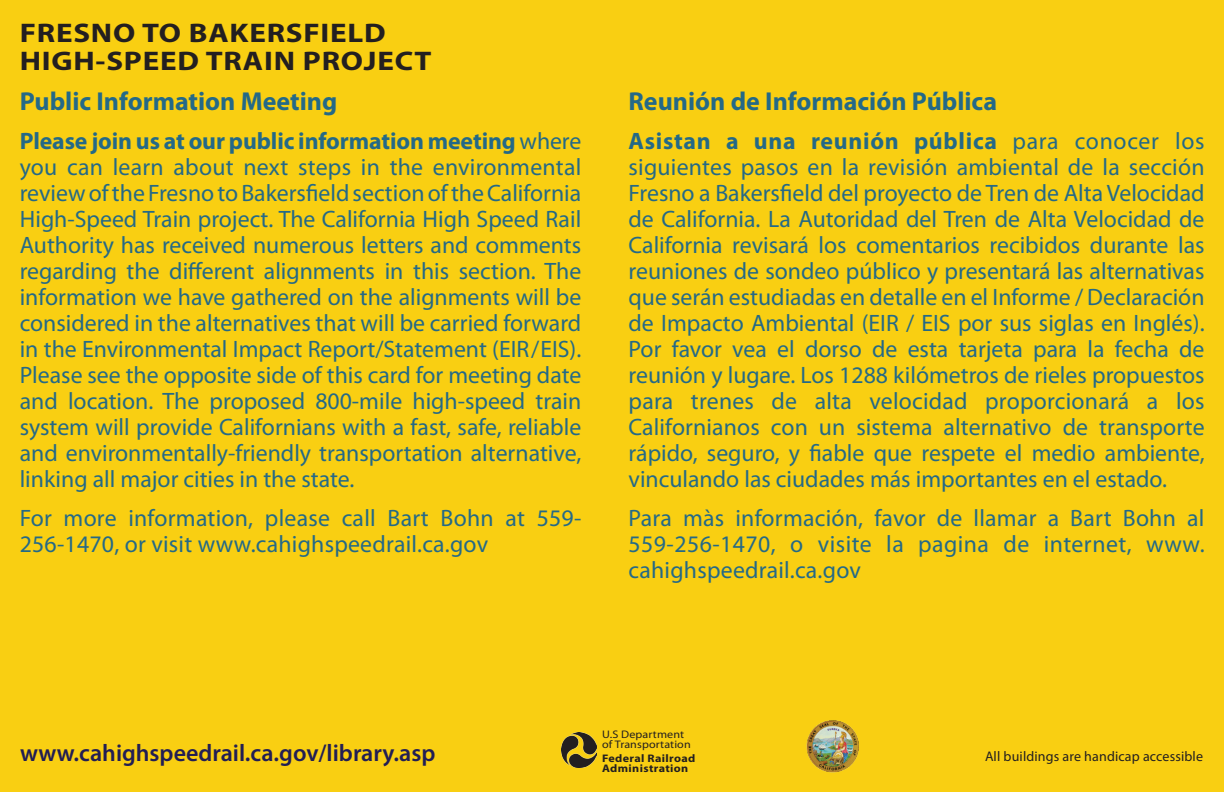
<style>
.page{position:relative;width:1224px;height:792px;background:#f9cf12}
.page>*{position:absolute;margin:0;border:0;box-sizing:border-box;transform-origin:0 0}
.t1{font:700 27px/28px "Myriad Pro";letter-spacing:.025em;color:#231f20;scale:1.15 1}
.t2{font:700 26px "Myriad Pro";color:#246987}
.t3{font:600 24px "Myriad Pro";color:#221e54}
.t4{font:23.8px/26px "Myriad Pro";letter-spacing:.01em;color:#246987;text-align:justify}
.t5{font:14px "Myriad Pro";letter-spacing:.01em;color:#231f20}
.t6{font:11px/10px "Myriad Pro";letter-spacing:.01em;color:#231f20;scale:1.1 1}
.t7{font:700 11px/10px "Myriad Pro";letter-spacing:.03em;color:#231f20;scale:1.1 1}
.s1{font-weight:700}
</style>
<div class="page">
<img style="left:561px;top:732px;width:36px;height:36px">
<img style="left:806px;top:720px;width:53px;height:53px">
<p class="t1" style="left:20px;top:18px;width:360px">FRESNO TO BAKERSFIELD<br>HIGH-SPEED TRAIN PROJECT</p>
<p class="t2" style="left:20px;top:84px;width:319px">Public Information Meeting</p>
<p class="t4" style="left:20px;top:128px;width:563px"><span class="s1">Please join us at our public information meeting</span> where you can learn about next steps in the environmental review of the Fresno to Bakersfield section of the California High-Speed Train project. The California High Speed Rail Authority has received numerous letters and comments regarding the different alignments in this section. The information we have gathered on the alignments will be considered in the alternatives that will be carried forward in the Environmental Impact Report/Statement (EIR/EIS).<br>Please see the opposite side of this card for meeting date and location. The proposed 800-mile high-speed train system will provide Californians with a fast, safe, reliable and environmentally-friendly transportation alternative, linking all major cities in the state.</p>
<p class="t4" style="left:20px;top:505px;width:563px">For more information, please call Bart Bohn at 559-<br>256-1470, or visit www.cahighspeedrail.ca.gov</p>
<p class="t2" style="left:629px;top:84px;width:370px">Reunión de Información Pública</p>
<p class="t4" style="left:629px;top:127px;width:578px"><span class="s1">Asistan a una reunión pública</span> para conocer los siguientes pasos en la revisión ambiental de la sección Fresno a Bakersfield del proyecto de Tren de Alta Velocidad de California. La Autoridad del Tren de Alta Velocidad de California revisará los comentarios recibidos durante las reuniones de sondeo público y presentará las alternativas que serán estudiadas en detalle en el Informe / Declaración de Impacto Ambiental (EIR / EIS por sus siglas en Inglés).<br>Por favor vea el dorso de esta tarjeta para la fecha de reunión y lugare. Los 1288 kilómetros de rieles propuestos para trenes de alta velocidad proporcionará a los Californianos con un sistema alternativo de transporte rápido, seguro, y fiable que respete el medio ambiente, vinculando las ciudades más importantes en el estado.</p>
<p class="t4" style="left:629px;top:505px;width:578px">Para màs información, favor de llamar a Bart Bohn al 559-256-1470, o visite la pagina de internet, www. cahighspeedrail.ca.gov</p>
<p class="t6" style="left:602px;top:729px;width:82px">U.S Department of Transportation</p>
<p class="t7" style="left:602px;top:753px;width:86px">Federal Railroad<br>Administration</p>
<p class="t3" style="left:20px;top:738px;width:417px">www.cahighspeedrail.ca.gov/library.asp</p>
<p class="t5" style="left:985px;top:747px;width:220px">All buildings are handicap accessible</p>
</div>
